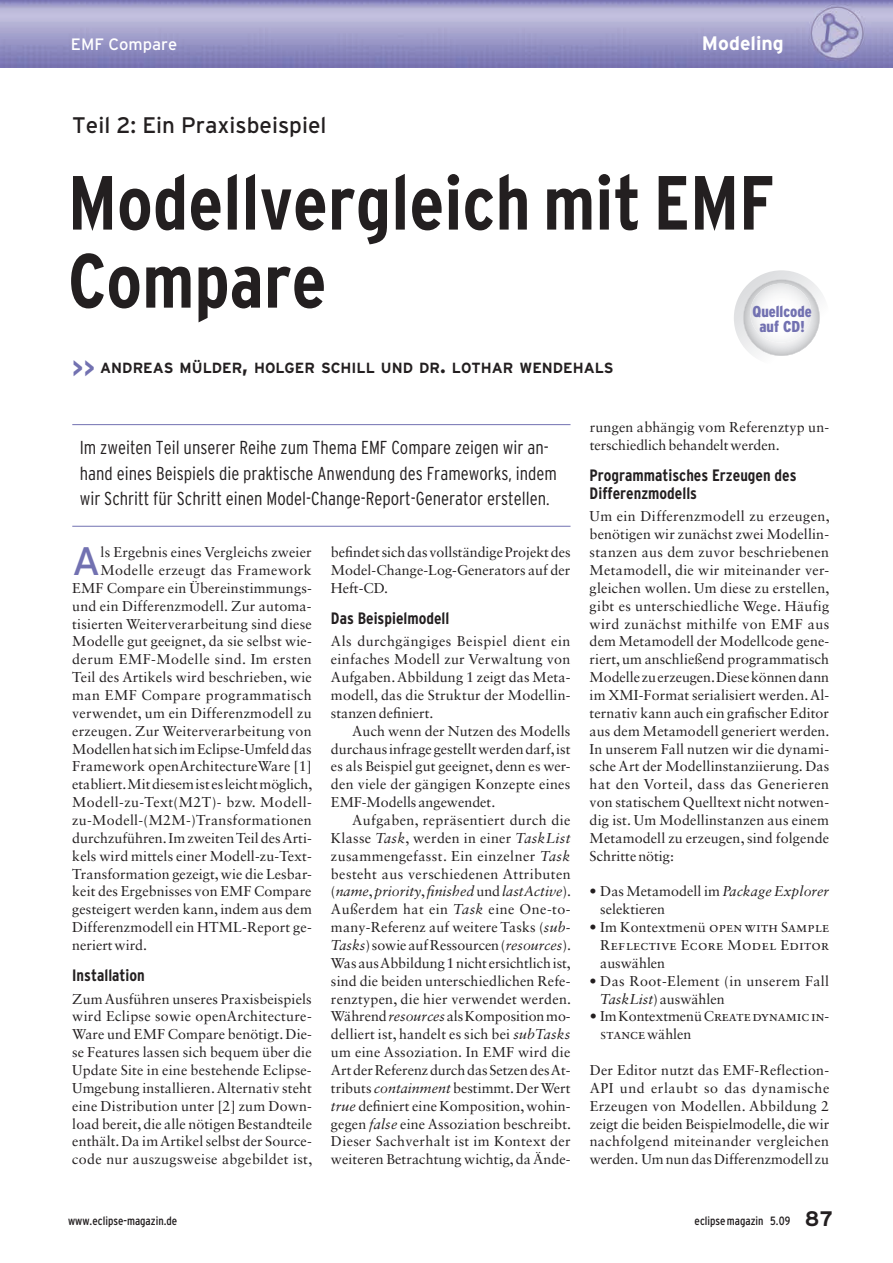
<style>
.page{position:relative;width:893px;height:1263px;background:#fff}
.page>*{position:absolute;margin:0;border:0;box-sizing:border-box;transform-origin:0 0}
.t1{font:700 condensed 76.5px/78px "Interstate";color:#231f20}
.t2{font:39.75px "Interstate";color:#7271b1}
.t3{font:22.5px "Interstate";color:#231f20}
.t4{font:700 21px "Interstate";color:#231f20}
.t5{font:700 19.5px "Interstate";color:#fff}
.t6{font:300 condensed 18.75px/25.5px "Interstate";color:#231f20}
.t7{font:700 condensed 16.5px/17.9px "Interstate";color:#231f20}
.t8{font:16.5px "Interstate";color:#fff}
.t9{font:900 condensed 15.75px/15.8px "Interstate";color:#7271b1;text-align:center}
.t10{font:700 14.7px "Interstate";color:#231f20}
.t11{font:14.25px/17.9px "Sabon LT Std";letter-spacing:.01em;color:#231f20}
.t12{font:14.25px/17.9px "Sabon LT Std";letter-spacing:.03em;color:#231f20}
.t13{font:italic 14.25px "Sabon LT Std";color:#231f20}
.t14{font:14.25px "Sabon LT Std";letter-spacing:.035em;color:#231f20}
.t15{font:condensed 12px "Interstate";color:#231f20}
.s1{font-size:25.5px;color:#7271b1}
.s2{font-size:21px}
.s3{font-style:italic}
.s4{font-style:normal}
</style>
<div class="page">
<img style="left:0;top:0;width:893px;height:68px">
<svg style="left:734px;top:270px;width:89px;height:86px"></svg>
<img style="left:750px;top:284px;width:61px;height:59px">
<hr style="left:72px;top:424px;width:498px;height:1px;background:#7271b1">
<hr style="left:72px;top:526px;width:498px;height:1px;background:#7271b1">
<p class="t8" style="left:71px;top:35px;width:108px">EMF Compare</p>
<p class="t5" style="left:702px;top:33px;width:83px">Modeling</p>
<p class="t3" style="left:72px;top:112px;width:256px">Teil 2: Ein Praxisbeispiel</p>
<p class="t1" style="left:68px;top:163px;width:708px">Modellvergleich mit EMF<br>Compare</p>
<p class="t9" style="left:752px;top:303px;width:61px">Quellcode auf CD!</p>
<p class="t10" style="left:72px;top:359px;width:543px"><span class="s1">&gt;&gt;</span> ANDREAS MÜLDER<span class="s2">,</span> HOLGER SCHILL UND DR<span class="s2">.</span> LOTHAR WENDEHALS</p>
<p class="t6" style="left:80px;top:435px;width:479px">Im zweiten Teil unserer Reihe zum Thema EMF Compare zeigen wir an&shy;hand eines Beispiels die praktische Anwendung des Frameworks, indem wir Schritt für Schritt einen Model-Change-Report-Generator erstellen.</p>
<p class="t2" style="left:72px;top:539px;width:30px">A</p>
<p class="t11" style="left:101px;top:543px;width:213px">ls Ergebnis eines Vergleichs zweier</p>
<p class="t12" style="left:101px;top:561px;width:213px">Modelle erzeugt das Framework</p>
<p class="t11" style="left:72px;top:579px;width:241px">EMF Compare ein Übereinstimmungs-</p>
<p class="t11" style="left:72px;top:597px;width:241px">und ein Differenzmodell. Zur automa-</p>
<p class="t11" style="left:72px;top:614px;width:241px">tisierten Weiterverarbeitung sind diese</p>
<p class="t11" style="left:72px;top:632px;width:241px">Modelle gut geeignet, da sie selbst wie-</p>
<p class="t11" style="left:72px;top:650px;width:241px">derum EMF-Modelle sind. Im ersten</p>
<p class="t11" style="left:72px;top:668px;width:241px">Teil des Artikels wird beschrieben, wie</p>
<p class="t11" style="left:72px;top:686px;width:241px">man EMF Compare programmatisch</p>
<p class="t11" style="left:72px;top:704px;width:241px">verwendet, um ein Differenzmodell zu</p>
<p class="t11" style="left:72px;top:722px;width:241px">erzeugen. Zur Weiterverarbeitung von</p>
<p class="t11" style="left:72px;top:739px;width:241px">Modellen hat sich im Eclipse-Umfeld das</p>
<p class="t11" style="left:72px;top:757px;width:241px">Framework openArchitectureWare [1]</p>
<p class="t11" style="left:72px;top:775px;width:242px">etabliert. Mit diesem ist es leicht möglich,</p>
<p class="t12" style="left:72px;top:793px;width:241px">Modell-zu-Text(M2T)- bzw. Modell-</p>
<p class="t11" style="left:72px;top:811px;width:241px">zu-Modell-(M2M-)Transformationen</p>
<p class="t11" style="left:72px;top:829px;width:241px">durchzuführen. Im zweiten Teil des Arti-</p>
<p class="t11" style="left:72px;top:847px;width:241px">kels wird mittels einer Modell-zu-Text-</p>
<p class="t11" style="left:72px;top:864px;width:241px">Transformation gezeigt, wie die Lesbar-</p>
<p class="t11" style="left:72px;top:882px;width:241px">keit des Ergebnisses von EMF Compare</p>
<p class="t11" style="left:72px;top:900px;width:241px">gesteigert werden kann, indem aus dem</p>
<p class="t11" style="left:72px;top:918px;width:241px">Differenzmodell ein HTML-Report ge-</p>
<p class="t11" style="left:72px;top:936px;width:76px">neriert wird.</p>
<p class="t7" style="left:72px;top:966px;width:74px">Installation</p>
<p class="t11" style="left:72px;top:989px;width:242px">Zum Ausführen unseres Praxisbeispiels wird Eclipse sowie openArchitecture-Ware und EMF Compare benötigt. Die&shy;se Features lassen sich bequem über die Update Site in eine bestehende Eclipse-Umgebung installieren. Alternativ steht eine Distribution unter [2] zum Down&shy;load bereit, die alle nötigen Bestandteile enthält. Da im Artikel selbst der Source&shy;code nur auszugsweise abgebildet ist,</p>
<p class="t11" style="left:331px;top:543px;width:241px;text-align:justify">befindet sich das vollständige Projekt des Model-Change-Log-Generators auf der Heft-CD.</p>
<p class="t7" style="left:331px;top:609px;width:120px">Das Beispielmodell</p>
<p class="t14" style="left:331px;top:633px;width:241px">Als durchgängiges Beispiel dient ein</p>
<p class="t11" style="left:331px;top:650px;width:241px">einfaches Modell zur Verwaltung von</p>
<p class="t11" style="left:331px;top:668px;width:241px">Aufgaben. Abbildung 1 zeigt das Meta-</p>
<p class="t11" style="left:331px;top:686px;width:241px">modell, das die Struktur der Modellin-</p>
<p class="t11" style="left:331px;top:704px;width:104px">stanzen definiert.</p>
<p class="t11" style="left:352px;top:722px;width:220px">Auch wenn der Nutzen des Modells</p>
<p class="t11" style="left:331px;top:739px;width:241px">durchaus infrage gestellt werden darf, ist</p>
<p class="t11" style="left:331px;top:757px;width:241px">es als Beispiel gut geeignet, denn es wer-</p>
<p class="t11" style="left:331px;top:775px;width:241px">den viele der gängigen Konzepte eines</p>
<p class="t11" style="left:331px;top:793px;width:166px">EMF-Modells angewendet.</p>
<p class="t11" style="left:352px;top:811px;width:220px">Aufgaben, repräsentiert durch die</p>
<p class="t11" style="left:331px;top:829px;width:241px">Klasse <span class="s3">Task</span>, werden in einer <span class="s3">TaskList</span></p>
<p class="t11" style="left:331px;top:847px;width:241px">zusammengefasst. Ein einzelner <span class="s3">Task</span></p>
<p class="t11" style="left:331px;top:864px;width:241px">besteht aus verschiedenen Attributen</p>
<p class="t13" style="left:331px;top:883px;width:242px"><span class="s4">(</span>name<span class="s4">,</span> priority<span class="s4">,</span> finished <span class="s4">und</span> lastActive<span class="s4">).</span></p>
<p class="t11" style="left:331px;top:900px;width:241px">Außerdem hat ein <span class="s3">Task</span> eine One-to-</p>
<p class="t11" style="left:331px;top:918px;width:241px">many-Referenz auf weitere Tasks (<span class="s3">sub-</span></p>
<p class="t11" style="left:331px;top:936px;width:242px"><span class="s3">Tasks</span>) sowie auf Ressourcen (<span class="s3">resources</span>).</p>
<p class="t11" style="left:331px;top:954px;width:241px">Was aus Abbildung 1 nicht ersichtlich ist,</p>
<p class="t11" style="left:331px;top:972px;width:241px">sind die beiden unterschiedlichen Refe-</p>
<p class="t11" style="left:331px;top:989px;width:242px">renztypen, die hier verwendet werden.</p>
<p class="t11" style="left:331px;top:1007px;width:241px">Während <span class="s3">resources</span> als Komposition mo-</p>
<p class="t11" style="left:331px;top:1025px;width:241px">delliert ist, handelt es sich bei <span class="s3">subTasks</span></p>
<p class="t11" style="left:331px;top:1043px;width:241px">um eine Assoziation. In EMF wird die</p>
<p class="t11" style="left:331px;top:1061px;width:241px">Art der Referenz durch das Setzen des At-</p>
<p class="t11" style="left:331px;top:1079px;width:241px">tributs <span class="s3">containment</span> bestimmt. Der Wert</p>
<p class="t11" style="left:331px;top:1097px;width:241px"><span class="s3">true</span> definiert eine Komposition, wohin-</p>
<p class="t11" style="left:331px;top:1114px;width:242px">gegen <span class="s3">false</span> eine Assoziation beschreibt.</p>
<p class="t11" style="left:331px;top:1132px;width:241px">Dieser Sachverhalt ist im Kontext der</p>
<p class="t11" style="left:331px;top:1150px;width:241px">weiteren Betrachtung wichtig, da Ände-</p>
<p class="t11" style="left:590px;top:418px;width:241px">rungen abhängig vom Referenztyp un&shy;terschiedlich behandelt werden.</p>
<p class="t7" style="left:590px;top:466px;width:208px">Programmatisches Erzeugen des<br>Differenzmodells</p>
<p class="t11" style="left:590px;top:507px;width:242px;text-align:justify">Um ein Differenzmodell zu erzeugen, benötigen wir zunächst zwei Modellin&shy;stanzen aus dem zuvor beschriebenen Metamodell, die wir miteinander ver&shy;gleichen wollen. Um diese zu erstellen, gibt es unterschiedliche Wege. Häufig wird zunächst mithilfe von EMF aus dem Metamodell der Modellcode gene&shy;riert, um anschließend programmatisch Modelle zu erzeugen. Diese können dann im XMI-Format serialisiert werden. Al&shy;ternativ kann auch ein grafischer Editor aus dem Metamodell generiert werden.<br>In unserem Fall nutzen wir die dynami&shy;sche Art der Modellinstanziierung. Das hat den Vorteil, dass das Generieren von statischem Quelltext nicht notwen&shy;dig ist. Um Modellinstanzen aus einem Metamodell zu erzeugen, sind folgende Schritte nötig:</p>
<p class="t11" style="left:600px;top:882px;width:230px;text-indent:-11px">• Das Metamodell im <span class="s3">Package Explorer </span>selektieren</p>
<p class="t11" style="left:600px;top:918px;width:230px;text-align:justify;text-indent:-11px">• Im Kontextmenü open with Sample Reflective Ecore Model Editor auswählen</p>
<p class="t12" style="left:600px;top:972px;width:230px;text-indent:-11px">• Das Root-Element (in unserem Fall<br><span class="s3">TaskList</span>) auswählen</p>
<p class="t11" style="left:600px;top:1007px;width:230px;text-indent:-11px">• ImKontextmenüCreate dynamic in&shy;stance wählen</p>
<p class="t11" style="left:590px;top:1061px;width:241px;text-align:justify">Der Editor nutzt das EMF-Reflection-API und erlaubt so das dynamische Erzeugen von Modellen. Abbildung 2 zeigt die beiden Beispielmodelle, die wir nachfolgend miteinander vergleichen werden. Um nun das Differenzmodell zu</p>
<p class="t15" style="left:68px;top:1214px;width:111px">www.eclipse-magazin.de</p>
<p class="t4" style="left:805px;top:1207px;width:30px">87</p>
<p class="t15" style="left:695px;top:1214px;width:97px">eclipse magazin 5.09</p>
</div>
